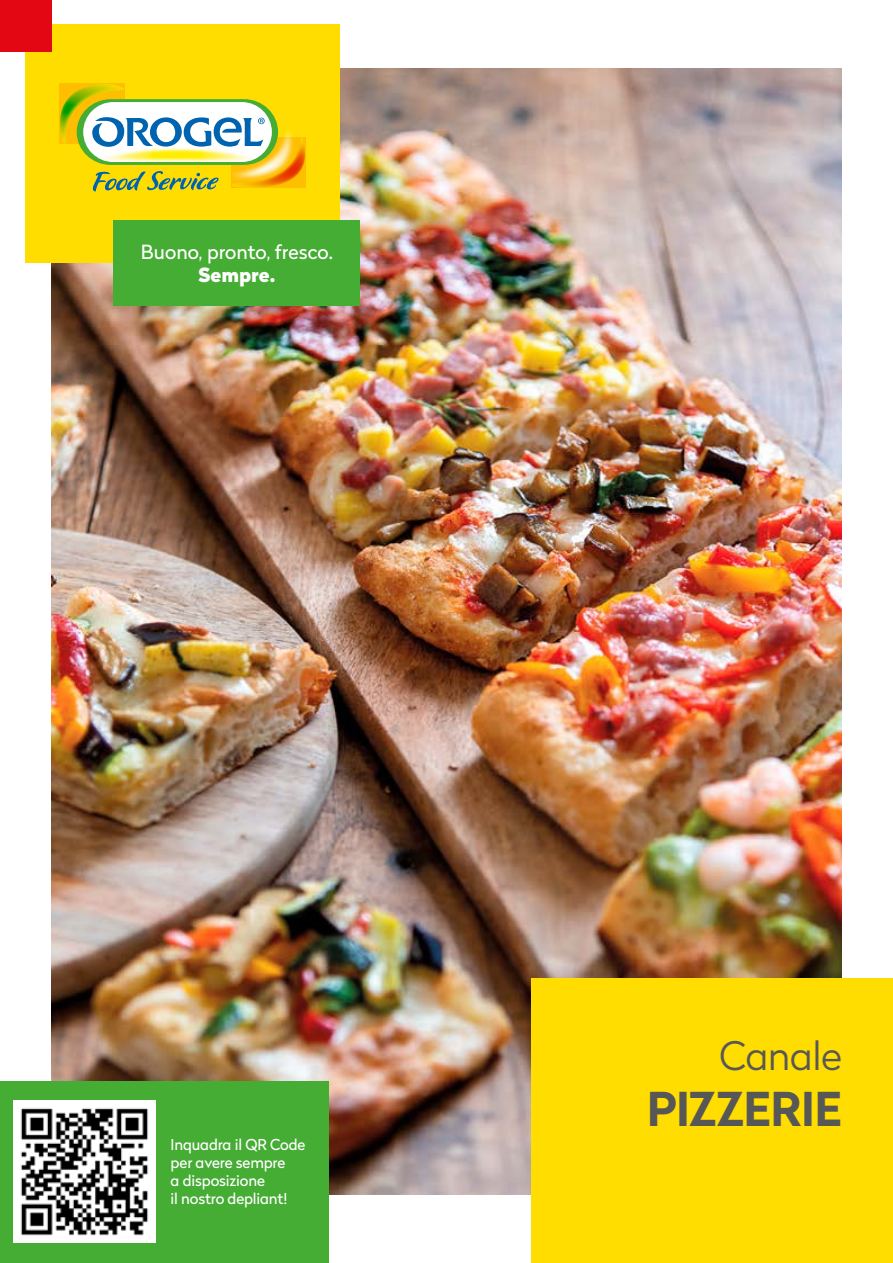
<style>
.page{position:relative;width:893px;height:1263px;background:#fff}
.page>*{position:absolute;margin:0;border:0;box-sizing:border-box;transform-origin:0 0}
.t1{font:700 46.5px "Radikal";letter-spacing:-.01em;color:#575756}
.t2{font:300 39px "Radikal";letter-spacing:-.005em;color:#575756}
.t3{font:19.5px "Radikal";color:#fff}
.t4{font:900 19.5px "Radikal";color:#fff}
.t5{font:15px/18px "Radikal";letter-spacing:-.01em;color:#fff}
</style>
<div class="page">
<img style="left:51px;top:68px;width:791px;height:1127px">
<div style="left:25px;top:25px;width:315px;height:238px;background:#fd0"></div>
<div style="left:114px;top:221px;width:246px;height:85px;background:#45ac34"></div>
<div style="left:0;top:0;width:51px;height:51px;background:#e30613"></div>
<svg style="left:60px;top:84px;width:245px;height:108px"></svg>
<div style="left:531px;top:978px;width:362px;height:285px;background:#fd0"></div>
<div style="left:0;top:1081px;width:328px;height:182px;background:#45ac34"></div>
<img style="left:14px;top:1100px;width:142px;height:142px">
<h3 class="t3" style="left:141px;top:238px;width:193px">Buono, pronto, fresco.</h3>
<h3 class="t4" style="left:199px;top:260px;width:78px">Sempre.</h3>
<p class="t5" style="left:171px;top:1135px;width:136px">Inquadra il QR Code per avere sempre<br>a disposizione<br>il nostro depliant!</p>
<h2 class="t2" style="left:719px;top:1029px;width:124px">Canale</h2>
<h1 class="t1" style="left:647px;top:1075px;width:197px">PIZZERIE</h1>
</div>
